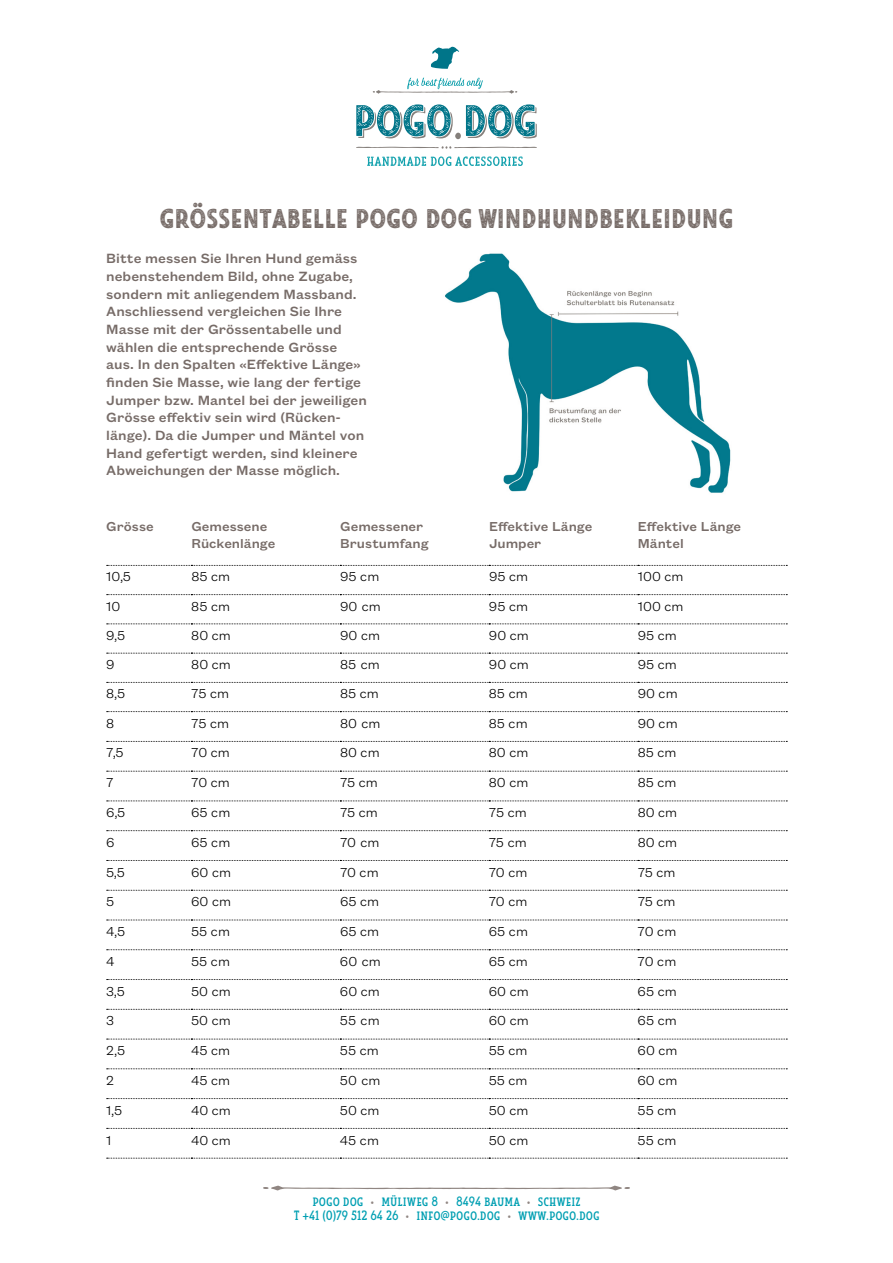
<style>
.page{position:relative;width:893px;height:1263px;background:#fff}
.page>*{position:absolute;margin:0;border:0;box-sizing:border-box;transform-origin:0 0}
.t1{font:30px "Look San Jea Bol";color:#776c68}
.t2{font:500 14.7px/17.7px "Founders Grotesk Text";color:#776c68}
.t3{font:300 14.25px "Founders Grotesk Text";color:#000}
.t4{font:500 14.25px/17.1px "Founders Grotesk Text";color:#776c68}
.t5{font:13.5px/13.5px "Look Serif";color:#009fb2;text-align:center}
.s1{color:#908682}
</style>
<div class="page">
<svg style="left:373px;top:78px;width:144px;height:16px"></svg>
<svg style="left:367px;top:156px;width:156px;height:10px"></svg>
<svg style="left:356px;top:146px;width:181px;height:3px"></svg>
<svg style="left:356px;top:104px;width:181px;height:35px"></svg>
<svg style="left:431px;top:47px;width:28px;height:22px"></svg>
<svg style="left:263px;top:1185px;width:367px;height:5px"></svg>
<svg style="left:107px;top:565px;width:680px;height:1px"></svg>
<svg style="left:107px;top:594px;width:680px;height:1px"></svg>
<svg style="left:107px;top:623px;width:680px;height:1px"></svg>
<svg style="left:107px;top:653px;width:680px;height:1px"></svg>
<svg style="left:107px;top:682px;width:680px;height:1px"></svg>
<svg style="left:107px;top:711px;width:680px;height:1px"></svg>
<svg style="left:107px;top:741px;width:680px;height:1px"></svg>
<svg style="left:107px;top:771px;width:680px;height:1px"></svg>
<svg style="left:107px;top:800px;width:680px;height:1px"></svg>
<svg style="left:107px;top:830px;width:680px;height:1px"></svg>
<svg style="left:107px;top:860px;width:680px;height:1px"></svg>
<svg style="left:107px;top:890px;width:680px;height:1px"></svg>
<svg style="left:107px;top:920px;width:680px;height:1px"></svg>
<svg style="left:107px;top:949px;width:680px;height:1px"></svg>
<svg style="left:107px;top:979px;width:680px;height:1px"></svg>
<svg style="left:107px;top:1009px;width:680px;height:1px"></svg>
<svg style="left:107px;top:1039px;width:680px;height:1px"></svg>
<svg style="left:107px;top:1068px;width:680px;height:1px"></svg>
<svg style="left:107px;top:1098px;width:680px;height:1px"></svg>
<svg style="left:107px;top:1128px;width:680px;height:1px"></svg>
<svg style="left:107px;top:1158px;width:680px;height:1px"></svg>
<img style="left:445px;top:253px;width:286px;height:240px">
<h1 class="t1" style="left:159px;top:200px;width:575px">GRÖSSENTABELLE POGO DOG WINDHUNDBEKLEIDUNG</h1>
<p class="t2" style="left:106px;top:249px;width:262px">Bitte messen Sie Ihren Hund gemäss nebenstehendem Bild, ohne Zugabe, sondern mit anliegendem Massband.<br>Anschliessend vergleichen Sie Ihre Masse mit der Grössentabelle und wählen die entsprechende Grösse aus. In den Spalten «Effektive Länge» finden Sie Masse, wie lang der fertige Jumper bzw. Mantel bei der jeweiligen Grösse effektiv sein wird (Rücken&shy;länge). Da die Jumper und Mäntel von Hand gefertigt werden, sind kleinere Abweichungen der Masse möglich.</p>
<p class="t4" style="left:106px;top:517px;width:49px">Grösse</p>
<p class="t4" style="left:191px;top:517px;width:85px">Gemessene<br>Rückenlänge</p>
<p class="t4" style="left:340px;top:517px;width:90px">Gemessener<br>Brustumfang</p>
<p class="t4" style="left:489px;top:517px;width:105px">Effektive Länge<br>Jumper</p>
<p class="t4" style="left:638px;top:517px;width:105px">Effektive Länge<br>Mäntel</p>
<p class="t3" style="left:106px;top:567px;width:26px">10,5</p>
<p class="t3" style="left:191px;top:567px;width:40px">85 cm</p>
<p class="t3" style="left:340px;top:567px;width:41px">95 cm</p>
<p class="t3" style="left:489px;top:567px;width:41px">95 cm</p>
<p class="t3" style="left:638px;top:567px;width:47px">100 cm</p>
<p class="t3" style="left:106px;top:596px;width:16px">10</p>
<p class="t3" style="left:191px;top:596px;width:40px">85 cm</p>
<p class="t3" style="left:340px;top:596px;width:42px">90 cm</p>
<p class="t3" style="left:489px;top:596px;width:41px">95 cm</p>
<p class="t3" style="left:638px;top:596px;width:47px">100 cm</p>
<p class="t3" style="left:106px;top:626px;width:21px">9,5</p>
<p class="t3" style="left:191px;top:626px;width:41px">80 cm</p>
<p class="t3" style="left:340px;top:626px;width:41px">90 cm</p>
<p class="t3" style="left:489px;top:626px;width:41px">90 cm</p>
<p class="t3" style="left:638px;top:626px;width:41px">95 cm</p>
<p class="t3" style="left:106px;top:655px;width:10px">9</p>
<p class="t3" style="left:191px;top:655px;width:41px">80 cm</p>
<p class="t3" style="left:340px;top:655px;width:41px">85 cm</p>
<p class="t3" style="left:489px;top:655px;width:41px">90 cm</p>
<p class="t3" style="left:638px;top:655px;width:41px">95 cm</p>
<p class="t3" style="left:106px;top:684px;width:21px">8,5</p>
<p class="t3" style="left:191px;top:684px;width:39px">75 cm</p>
<p class="t3" style="left:340px;top:684px;width:40px">85 cm</p>
<p class="t3" style="left:489px;top:684px;width:40px">85 cm</p>
<p class="t3" style="left:638px;top:684px;width:41px">90 cm</p>
<p class="t3" style="left:106px;top:713px;width:10px">8</p>
<p class="t3" style="left:191px;top:713px;width:39px">75 cm</p>
<p class="t3" style="left:340px;top:713px;width:42px">80 cm</p>
<p class="t3" style="left:489px;top:713px;width:40px">85 cm</p>
<p class="t3" style="left:638px;top:713px;width:41px">90 cm</p>
<p class="t3" style="left:106px;top:743px;width:19px">7,5</p>
<p class="t3" style="left:191px;top:743px;width:40px">70 cm</p>
<p class="t3" style="left:340px;top:743px;width:41px">80 cm</p>
<p class="t3" style="left:489px;top:743px;width:41px">80 cm</p>
<p class="t3" style="left:638px;top:743px;width:40px">85 cm</p>
<p class="t3" style="left:106px;top:773px;width:9px">7</p>
<p class="t3" style="left:191px;top:773px;width:40px">70 cm</p>
<p class="t3" style="left:340px;top:773px;width:39px">75 cm</p>
<p class="t3" style="left:489px;top:773px;width:41px">80 cm</p>
<p class="t3" style="left:638px;top:773px;width:40px">85 cm</p>
<p class="t3" style="left:106px;top:803px;width:21px">6,5</p>
<p class="t3" style="left:191px;top:803px;width:41px">65 cm</p>
<p class="t3" style="left:340px;top:803px;width:39px">75 cm</p>
<p class="t3" style="left:489px;top:803px;width:39px">75 cm</p>
<p class="t3" style="left:638px;top:803px;width:41px">80 cm</p>
<p class="t3" style="left:106px;top:833px;width:10px">6</p>
<p class="t3" style="left:191px;top:833px;width:41px">65 cm</p>
<p class="t3" style="left:340px;top:833px;width:41px">70 cm</p>
<p class="t3" style="left:489px;top:833px;width:39px">75 cm</p>
<p class="t3" style="left:638px;top:833px;width:41px">80 cm</p>
<p class="t3" style="left:106px;top:862px;width:20px">5,5</p>
<p class="t3" style="left:191px;top:862px;width:41px">60 cm</p>
<p class="t3" style="left:340px;top:862px;width:40px">70 cm</p>
<p class="t3" style="left:489px;top:862px;width:40px">70 cm</p>
<p class="t3" style="left:638px;top:862px;width:39px">75 cm</p>
<p class="t3" style="left:106px;top:892px;width:10px">5</p>
<p class="t3" style="left:191px;top:892px;width:41px">60 cm</p>
<p class="t3" style="left:340px;top:892px;width:41px">65 cm</p>
<p class="t3" style="left:489px;top:892px;width:40px">70 cm</p>
<p class="t3" style="left:638px;top:892px;width:39px">75 cm</p>
<p class="t3" style="left:106px;top:922px;width:21px">4,5</p>
<p class="t3" style="left:191px;top:922px;width:40px">55 cm</p>
<p class="t3" style="left:340px;top:922px;width:41px">65 cm</p>
<p class="t3" style="left:489px;top:922px;width:41px">65 cm</p>
<p class="t3" style="left:638px;top:922px;width:40px">70 cm</p>
<p class="t3" style="left:106px;top:952px;width:10px">4</p>
<p class="t3" style="left:191px;top:952px;width:40px">55 cm</p>
<p class="t3" style="left:340px;top:952px;width:42px">60 cm</p>
<p class="t3" style="left:489px;top:952px;width:41px">65 cm</p>
<p class="t3" style="left:638px;top:952px;width:40px">70 cm</p>
<p class="t3" style="left:106px;top:981px;width:20px">3,5</p>
<p class="t3" style="left:191px;top:981px;width:41px">50 cm</p>
<p class="t3" style="left:340px;top:981px;width:41px">60 cm</p>
<p class="t3" style="left:489px;top:981px;width:41px">60 cm</p>
<p class="t3" style="left:638px;top:981px;width:41px">65 cm</p>
<p class="t3" style="left:106px;top:1011px;width:9px">3</p>
<p class="t3" style="left:191px;top:1011px;width:41px">50 cm</p>
<p class="t3" style="left:340px;top:1011px;width:41px">55 cm</p>
<p class="t3" style="left:489px;top:1011px;width:41px">60 cm</p>
<p class="t3" style="left:638px;top:1011px;width:41px">65 cm</p>
<p class="t3" style="left:106px;top:1041px;width:21px">2,5</p>
<p class="t3" style="left:191px;top:1041px;width:41px">45 cm</p>
<p class="t3" style="left:340px;top:1041px;width:40px">55 cm</p>
<p class="t3" style="left:489px;top:1041px;width:40px">55 cm</p>
<p class="t3" style="left:638px;top:1041px;width:41px">60 cm</p>
<p class="t3" style="left:106px;top:1071px;width:9px">2</p>
<p class="t3" style="left:191px;top:1071px;width:41px">45 cm</p>
<p class="t3" style="left:340px;top:1071px;width:42px">50 cm</p>
<p class="t3" style="left:489px;top:1071px;width:40px">55 cm</p>
<p class="t3" style="left:638px;top:1071px;width:41px">60 cm</p>
<p class="t3" style="left:106px;top:1100px;width:18px">1,5</p>
<p class="t3" style="left:191px;top:1100px;width:41px">40 cm</p>
<p class="t3" style="left:340px;top:1100px;width:41px">50 cm</p>
<p class="t3" style="left:489px;top:1100px;width:41px">50 cm</p>
<p class="t3" style="left:638px;top:1100px;width:40px">55 cm</p>
<p class="t3" style="left:106px;top:1130px;width:7px">1</p>
<p class="t3" style="left:191px;top:1130px;width:41px">40 cm</p>
<p class="t3" style="left:340px;top:1130px;width:41px">45 cm</p>
<p class="t3" style="left:489px;top:1130px;width:41px">50 cm</p>
<p class="t3" style="left:637px;top:1130px;width:40px">55 cm</p>
<p class="t5" style="left:294px;top:1195px;width:307px">pogo dog <span class="s1">•</span> müliweg 8 <span class="s1">•</span> 8494 bauma <span class="s1">•</span> schweiz<br>T +41 (0)79 512 64 26 <span class="s1">•</span> info@pogo.dog <span class="s1">•</span> www.pogo.dog</p>
</div>
